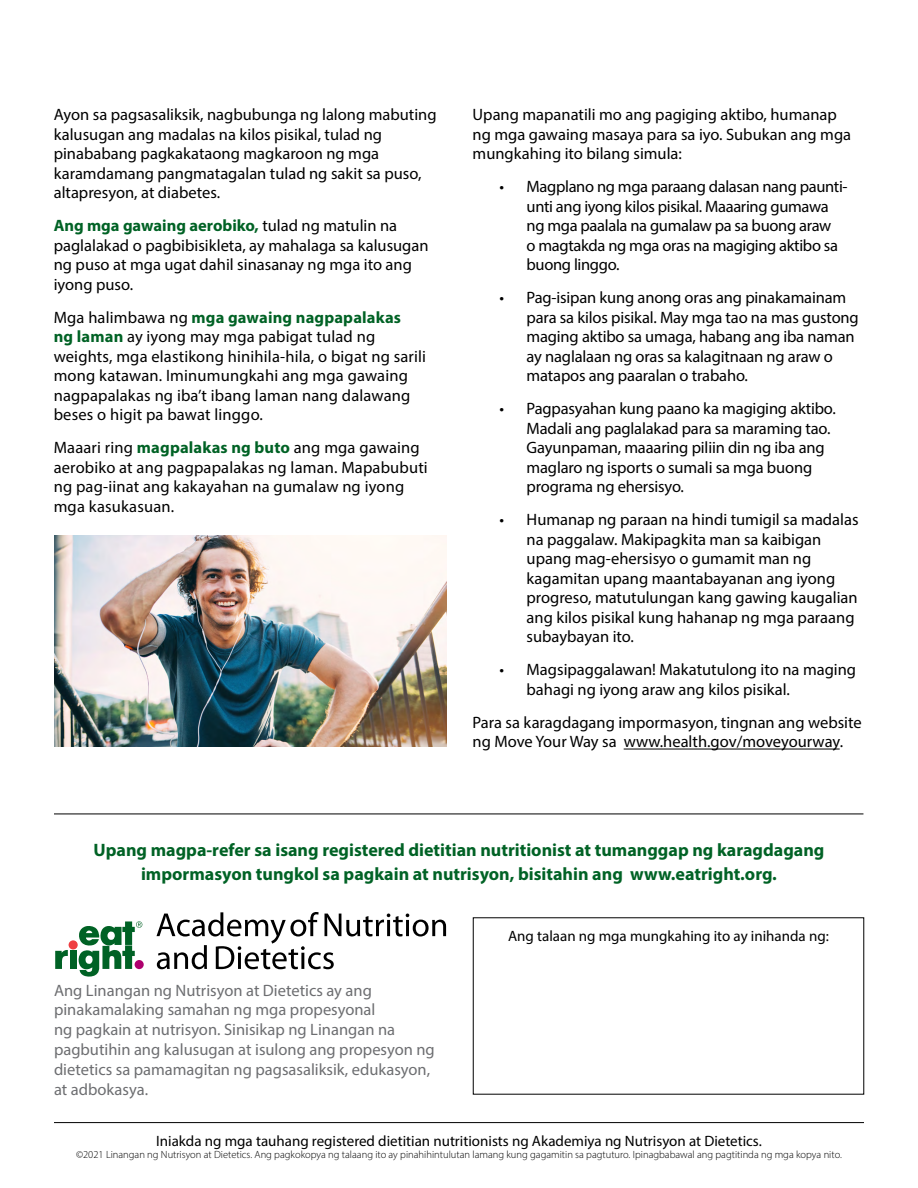
<style>
.page{position:relative;width:918px;height:1188px;background:#fff}
.page>*{position:absolute;margin:0;border:0;box-sizing:border-box;transform-origin:0 0}
.t1{font:700 18px/24px "Myriad Pro";color:#006225;text-align:center}
.t2{font:16.5px/19.5px "Myriad Pro";color:#000}
.t3{font:16.5px/19.8px "Myriad Pro";color:#6d6e71}
.t4{font:16.5px/19.5px "Myriad Pro";letter-spacing:-.02em;color:#000}
.t5{font:15px "Myriad Pro";color:#000}
.t6{font:300 10.5px "Myriad Pro";color:#000}
.s1{font-weight:700;color:#006225}
</style>
<div class="page">
<hr style="left:624px;top:749px;width:216px;height:1px;background:#000">
<img style="left:54px;top:535px;width:392px;height:212px">
<hr style="left:54px;top:814px;width:809px;height:1px;background:#000">
<hr style="left:54px;top:1122px;width:810px;height:1px;background:#000">
<div style="left:69px;top:940px;width:9px;height:9px;background:#ef3e42;border-radius:50%"></div>
<svg style="left:135px;top:960px;width:9px;height:9px"></svg>
<svg style="left:55px;top:950px;width:13px;height:19px"></svg>
<div style="left:70px;top:951px;width:7px;height:18px;background:#006225"></div>
<svg style="left:78px;top:921px;width:64px;height:56px"></svg>
<svg style="left:157px;top:912px;width:289px;height:57px"></svg>
<p class="t2" style="left:54px;top:105px;width:384px">Ayon sa pagsasaliksik, nagbubunga ng lalong mabuting kalusugan ang madalas na kilos pisikal, tulad ng pinababang pagkakataong magkaroon ng mga karamdamang pangmatagalan tulad ng sakit sa puso, altapresyon, at diabetes.</p>
<p class="t2" style="left:54px;top:216px;width:376px"><span class="s1">Ang mga gawaing aerobiko,</span> tulad ng matulin na paglalakad o pagbibisikleta, ay mahalaga sa kalusugan ng puso at mga ugat dahil sinasanay ng mga ito ang iyong puso.</p>
<p class="t2" style="left:54px;top:307px;width:374px">Mga halimbawa ng <span class="s1">mga gawaing nagpapalakas<br>ng laman</span> ay iyong may mga pabigat tulad ng weights, mga elastikong hinihila-hila, o bigat ng sarili mong katawan. Iminumungkahi ang mga gawaing nagpapalakas ng iba’t ibang laman nang dalawang beses o higit pa bawat linggo.</p>
<p class="t2" style="left:54px;top:438px;width:376px">Maaari ring <span class="s1">magpalakas ng buto</span> ang mga gawaing aerobiko at ang pagpapalakas ng laman. Mapabubuti ng pag-iinat ang kakayahan na gumalaw ng iyong mga kasukasuan.</p>
<p class="t2" style="left:473px;top:105px;width:380px">Upang mapanatili mo ang pagiging aktibo, humanap ng mga gawaing masaya para sa iyo. Subukan ang mga mungkahing ito bilang simula:</p>
<p class="t4" style="left:527px;top:177px;width:323px;text-indent:-27px">• Magplano ng mga paraang dalasan nang paunti&shy;unti ang iyong kilos pisikal. Maaaring gumawa ng mga paalala na gumalaw pa sa buong araw<br>o magtakda ng mga oras na magiging aktibo sa buong linggo.</p>
<p class="t2" style="left:527px;top:288px;width:334px;text-indent:-27px">• Pag-isipan kung anong oras ang pinakamainam para sa kilos pisikal. May mga tao na mas gustong maging aktibo sa umaga, habang ang iba naman ay naglalaan ng oras sa kalagitnaan ng araw o matapos ang paaralan o trabaho.</p>
<p class="t2" style="left:527px;top:399px;width:311px;text-indent:-27px">• Pagpasyahan kung paano ka magiging aktibo.<br>Madali ang paglalakad para sa maraming tao.<br>Gayunpaman, maaaring piliin din ng iba ang maglaro ng isports o sumali sa mga buong programa ng ehersisyo.</p>
<p class="t2" style="left:527px;top:510px;width:333px;text-indent:-27px">• Humanap ng paraan na hindi tumigil sa madalas na paggalaw. Makipagkita man sa kaibigan upang mag-ehersisyo o gumamit man ng kagamitan upang maantabayanan ang iyong progreso, matutulungan kang gawing kaugalian ang kilos pisikal kung hahanap ng mga paraang subaybayan ito.</p>
<p class="t2" style="left:527px;top:660px;width:331px;text-indent:-27px">• Magsipaggalawan! Makatutulong ito na maging bahagi ng iyong araw ang kilos pisikal.</p>
<p class="t2" style="left:473px;top:712px;width:391px">Para sa karagdagang impormasyon, tingnan ang website ng Move Your Way sa www.health.gov/moveyourway.</p>
<p class="t1" style="left:93px;top:837px;width:733px">Upang magpa-refer sa isang registered dietitian nutritionist at tumanggap ng karagdagang impormasyon tungkol sa pagkain at nutrisyon, bisitahin ang www.eatright.org.</p>
<p class="t3" style="left:54px;top:980px;width:382px">Ang Linangan ng Nutrisyon at Dietetics ay ang pinakamalaking samahan ng mga propesyonal<br>ng pagkain at nutrisyon. Sinisikap ng Linangan na pagbutihin ang kalusugan at isulong ang propesyon ng dietetics sa pamamagitan ng pagsasaliksik, edukasyon, at adbokasya.</p>
<p class="t5" style="left:508px;top:927px;width:322px">Ang talaan ng mga mungkahing ito ay inihanda ng:</p>
<p class="t5" style="left:156px;top:1131px;width:607px">Iniakda ng mga tauhang registered dietitian nutritionists ng Akademiya ng Nutrisyon at Dietetics.</p>
<p class="t6" style="left:76px;top:1149px;width:767px">©2021 Linangan ng Nutrisyon at Dietetics. Ang pagkokopya ng talaang ito ay pinahihintulutan lamang kung gagamitin sa pagtuturo. Ipinagbabawal ang pagtitinda ng mga kopya nito.</p>
</div>
